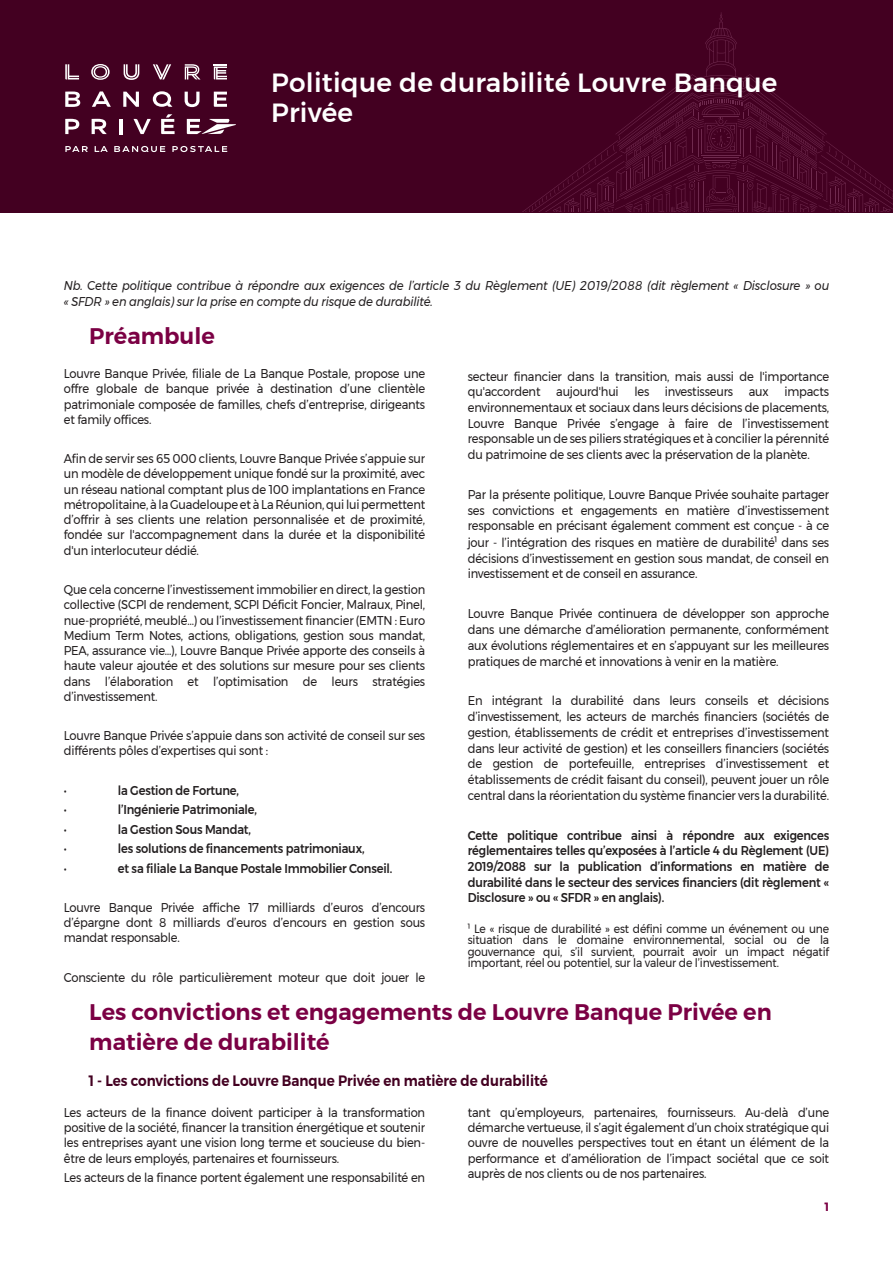
<style>
.page{position:relative;width:893px;height:1263px;background:#fff}
.page>*{position:absolute;margin:0;border:0;box-sizing:border-box;transform-origin:0 0}
.t1{font:500 26.25px/30px "Montserrat";letter-spacing:.01em;color:#fff}
.t2{font:600 22.5px/30px "Montserrat";color:#7b0044}
.t3{font:600 15px "Montserrat";color:#430021;scale:.9 1}
.t4{font:12.75px/15.3px "Montserrat";letter-spacing:-.015em;color:#231f20;text-align:justify;scale:.9 1}
.t5{font:500 12.75px/15.8px "Montserrat";letter-spacing:-.015em;color:#231f20;text-align:justify;scale:.9 1}
.t6{font:italic 12.75px/15.3px "Montserrat";letter-spacing:-.015em;color:#231f20;scale:.9 1}
.t7{font:12px/11.2px "Montserrat";letter-spacing:-.015em;color:#231f20;text-align:justify;scale:.9 1}
.t8{font:700 12px "Montserrat";color:#7b0044;scale:.9 1}
.s1{font-size:13.5px}
</style>
<div class="page">
<div style="left:0;top:0;width:893px;height:213px;background:#430021"></div>
<svg style="left:522px;top:12px;width:371px;height:200px"></svg>
<svg style="left:65px;top:92px;width:15px;height:15px"></svg>
<svg style="left:92px;top:91px;width:19px;height:16px"></svg>
<svg style="left:123px;top:92px;width:16px;height:15px"></svg>
<svg style="left:153px;top:91px;width:19px;height:16px"></svg>
<svg style="left:185px;top:92px;width:15px;height:15px"></svg>
<svg style="left:214px;top:92px;width:13px;height:15px"></svg>
<svg style="left:65px;top:119px;width:14px;height:15px"></svg>
<svg style="left:92px;top:119px;width:15px;height:15px"></svg>
<hr style="left:119px;top:119px;width:3px;height:15px;background:#fff">
<svg style="left:134px;top:119px;width:17px;height:15px"></svg>
<svg style="left:161px;top:114px;width:14px;height:20px"></svg>
<svg style="left:65px;top:64px;width:14px;height:15px"></svg>
<svg style="left:91px;top:64px;width:19px;height:16px"></svg>
<svg style="left:124px;top:64px;width:15px;height:16px"></svg>
<svg style="left:214px;top:64px;width:13px;height:15px"></svg>
<svg style="left:153px;top:64px;width:18px;height:15px"></svg>
<svg style="left:187px;top:119px;width:49px;height:15px"></svg>
<svg style="left:65px;top:146px;width:23px;height:6px"></svg>
<svg style="left:95px;top:146px;width:13px;height:6px"></svg>
<svg style="left:114px;top:146px;width:51px;height:6px"></svg>
<svg style="left:172px;top:146px;width:55px;height:6px"></svg>
<svg style="left:185px;top:64px;width:16px;height:16px"></svg>
<h1 class="t1" style="left:271px;top:68px;width:508px">Politique de durabilité Louvre Banque<br>Privée</h1>
<p class="t6" style="left:64px;top:278px;width:852px">Nb. Cette politique contribue à répondre aux exigences de l’article 3 du Règlement (UE) 2019/2088 (dit règlement « Disclosure » ou « SFDR » en anglais) sur la prise en compte du risque de durabilité.</p>
<h2 class="t2" style="left:89px;top:321px;width:127px">Préambule</h2>
<p class="t4" style="left:64px;top:366px;width:403px">Louvre Banque Privée, filiale de La Banque Postale, propose une offre globale de banque privée à destination d’une clientèle patrimoniale composée de familles, chefs d’entreprise, dirigeants et family offices.</p>
<p class="t4" style="left:64px;top:451px;width:403px">Afin de servir ses 65 000 clients, Louvre Banque Privée s’appuie sur un modèle de développement unique fondé sur la proximité, avec un réseau national comptant plus de 100 implantations en France métropolitaine, à la Guadeloupe et à La Réunion, qui lui permettent d’offrir à ses clients une relation personnalisée et de proximité, fondée sur l'accompagnement dans la durée et la disponibilité d'un interlocuteur dédié.</p>
<p class="t4" style="left:64px;top:582px;width:403px">Que cela concerne l’investissement immobilier en direct, la gestion collective (SCPI de rendement, SCPI Déficit Foncier, Malraux, Pinel, nue-propriété, meublé…) ou l’investissement financier (EMTN : Euro Medium Term Notes, actions, obligations, gestion sous mandat, PEA, assurance vie…), Louvre Banque Privée apporte des conseils à haute valeur ajoutée et des solutions sur mesure pour ses clients dans l’élaboration et l’optimisation de leurs stratégies d’investissement.</p>
<p class="t4" style="left:64px;top:728px;width:403px">Louvre Banque Privée s’appuie dans son activité de conseil sur ses différents pôles d’expertises qui sont :</p>
<p class="t4" style="left:64px;top:782px;width:5px">•</p>
<p class="t5" style="left:118px;top:782px;width:136px">la Gestion de Fortune,</p>
<p class="t4" style="left:64px;top:802px;width:5px">•</p>
<p class="t5" style="left:118px;top:802px;width:156px">l’Ingénierie Patrimoniale,</p>
<p class="t4" style="left:64px;top:821px;width:5px">•</p>
<p class="t5" style="left:118px;top:821px;width:150px">la Gestion Sous Mandat,</p>
<p class="t4" style="left:64px;top:841px;width:5px">•</p>
<p class="t5" style="left:118px;top:841px;width:276px">les solutions de financements patrimoniaux,</p>
<p class="t4" style="left:64px;top:860px;width:5px">•</p>
<p class="t5" style="left:118px;top:860px;width:307px">et sa filiale La Banque Postale Immobilier Conseil.</p>
<p class="t4" style="left:64px;top:899px;width:403px">Louvre Banque Privée affiche 17 milliards d’euros d’encours d’épargne dont 8 milliards d’euros d’encours en gestion sous mandat responsable.</p>
<p class="t4" style="left:64px;top:969px;width:403px">Consciente du rôle particulièrement moteur que doit jouer le</p>
<p class="t4" style="left:468px;top:368px;width:403px;line-height:15.8px">secteur financier dans la transition, mais aussi de l'importance qu'accordent aujourd'hui les investisseurs aux impacts environnementaux et sociaux dans leurs décisions de placements, Louvre Banque Privée s’engage à faire de l’investissement responsable un de ses piliers stratégiques et à concilier la pérennité du patrimoine de ses clients avec la préservation de la planète.</p>
<p class="t4" style="left:468px;top:486px;width:403px;line-height:15.9px">Par la présente politique, Louvre Banque Privée souhaite partager ses convictions et engagements en matière d’investissement responsable en précisant également comment est conçue - à ce jour - l’intégration des risques en matière de durabilité<span class="s1">¹</span> dans ses décisions d’investissement en gestion sous mandat, de conseil en investissement et de conseil en assurance.</p>
<p class="t4" style="left:468px;top:606px;width:403px;line-height:15.8px">Louvre Banque Privée continuera de développer son approche dans une démarche d’amélioration permanente, conformément aux évolutions réglementaires et en s’appuyant sur les meilleures pratiques de marché et innovations à venir en la matière.</p>
<p class="t4" style="left:468px;top:693px;width:403px;line-height:15.8px">En intégrant la durabilité dans leurs conseils et décisions d’investissement, les acteurs de marchés financiers (sociétés de gestion, établissements de crédit et entreprises d’investissement dans leur activité de gestion) et les conseillers financiers (sociétés de gestion de portefeuille, entreprises d’investissement et établissements de crédit faisant du conseil), peuvent jouer un rôle central dans la réorientation du système financier vers la durabilité.</p>
<p class="t5" style="left:468px;top:827px;width:403px">Cette politique contribue ainsi à répondre aux exigences réglementaires telles qu’exposées à l’article 4 du Règlement (UE)<br>2019/2088 sur la publication d’informations en matière de durabilité dans le secteur des services financiers (dit règlement « Disclosure » ou « SFDR » en anglais).</p>
<p class="t7" style="left:468px;top:923px;width:403px">¹ Le « risque de durabilité » est défini comme un événement ou une situation dans le domaine environnemental, social ou de la gouvernance qui, s’il survient, pourrait avoir un impact négatif important, réel ou potentiel, sur la valeur de l’investissement.</p>
<h2 class="t2" style="left:89px;top:997px;width:684px">Les convictions et engagements de Louvre Banque Privée en matière de durabilité</h2>
<p class="t3" style="left:89px;top:1069px;width:512px">1 - Les convictions de Louvre Banque Privée en matière de durabilité</p>
<p class="t4" style="left:64px;top:1104px;width:403px">Les acteurs de la finance doivent participer à la transformation positive de la société, financer la transition énergétique et soutenir les entreprises ayant une vision long terme et soucieuse du bien&shy;être de leurs employés, partenaires et fournisseurs.</p>
<p class="t4" style="left:64px;top:1170px;width:403px">Les acteurs de la finance portent également une responsabilité en</p>
<p class="t4" style="left:468px;top:1104px;width:403px">tant qu’employeurs, partenaires, fournisseurs. Au-delà d’une démarche vertueuse, il s’agit également d’un choix stratégique qui ouvre de nouvelles perspectives tout en étant un élément de la performance et d’amélioration de l’impact sociétal que ce soit auprès de nos clients ou de nos partenaires.</p>
<p class="t8" style="left:825px;top:1197px;width:6px">1</p>
</div>
